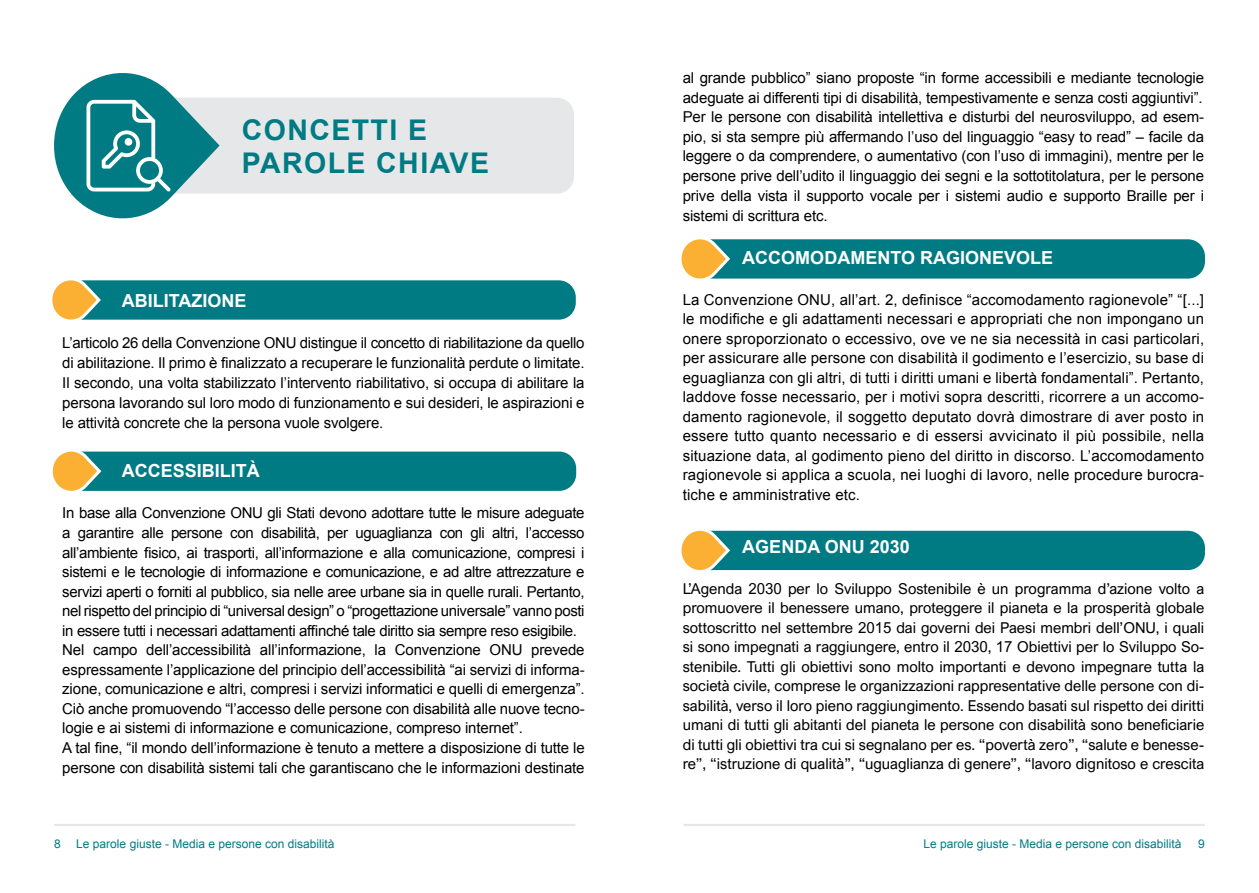
<style>
.page{position:relative;width:1259px;height:893px;background:#fff}
.page>*{position:absolute;margin:0;border:0;box-sizing:border-box;transform-origin:0 0}
.H1_principale{font:700 28.5px/33px "Arial";letter-spacing:.05em;color:#007b84}
.h2_con_sfondo{font:700 18px "Arial";color:#fff}
.P{font:15px/19.5px "Arial";letter-spacing:-.01em;color:#000;text-align:justify}
.P-2{font:15px/19.5px "Arial Nova";color:#000;text-align:justify}
.t1{font:12px "Arial";color:#007b84}
</style>
<div class="page">
<hr style="left:54px;top:824px;width:521px;height:2px;background:#e6e7e8">
<hr style="left:683px;top:824px;width:522px;height:2px;background:#e6e7e8">
<div style="left:56px;top:452px;width:520px;height:39px;background:#007b84;border-radius:17px"></div>
<svg style="left:52px;top:451px;width:52px;height:40px"></svg>
<div style="left:685px;top:531px;width:520px;height:39px;background:#007b84;border-radius:17px"></div>
<svg style="left:681px;top:530px;width:51px;height:41px"></svg>
<div style="left:685px;top:239px;width:520px;height:40px;background:#007b84;border-radius:17px"></div>
<svg style="left:681px;top:239px;width:51px;height:40px"></svg>
<div style="left:56px;top:280px;width:520px;height:40px;background:#007b84;border-radius:17px"></div>
<svg style="left:52px;top:280px;width:51px;height:40px"></svg>
<div style="left:129px;top:98px;width:445px;height:96px;background:#e6e7e8;border-radius:17px"></div>
<svg style="left:54px;top:73px;width:166px;height:146px"></svg>
<h1 class="H1_principale" style="left:242px;top:114px;width:249px">CONCETTI E<br>PAROLE CHIAVE</h1>
<h2 class="h2_con_sfondo" style="left:122px;top:288px;width:126px">ABILITAZIONE</h2>
<p class="P" style="left:62px;top:333px;width:524px;line-height:20px">L’articolo 26 della Convenzione ONU distingue il concetto di riabilitazione da quello di abilitazione. Il primo è finalizzato a recuperare le funzionalità perdute o limitate.<br>Il secondo, una volta stabilizzato l’intervento riabilitativo, si occupa di abilitare la persona lavorando sul loro modo di funzionamento e sui desideri, le aspirazioni e le attività concrete che la persona vuole svolgere.</p>
<h2 class="h2_con_sfondo" style="left:122px;top:459px;width:140px">ACCESSIBILITÀ</h2>
<p class="P" style="left:62px;top:503px;width:524px">In base alla Convenzione ONU gli Stati devono adottare tutte le misure adeguate a garantire alle persone con disabilità, per uguaglianza con gli altri, l’accesso all’ambiente fisico, ai trasporti, all’informazione e alla comunicazione, compresi i sistemi e le tecnologie di informazione e comunicazione, e ad altre attrezzature e servizi aperti o forniti al pubblico, sia nelle aree urbane sia in quelle rurali. Pertanto, nel rispetto del principio di “universal design” o “progettazione universale” vanno posti in essere tutti i necessari adattamenti affinché tale diritto sia sempre reso esigibile.</p>
<p class="P" style="left:62px;top:640px;width:524px">Nel campo dell’accessibilità all’informazione, la Convenzione ONU prevede espressamente l’applicazione del principio dell’accessibilità “ai servizi di informa&shy;zione, comunicazione e altri, compresi i servizi informatici e quelli di emergenza”.<br>Ciò anche promuovendo “l’accesso delle persone con disabilità alle nuove tecno&shy;logie e ai sistemi di informazione e comunicazione, compreso internet”.</p>
<p class="P" style="left:62px;top:738px;width:524px">A tal fine, “il mondo dell’informazione è tenuto a mettere a disposizione di tutte le persone con disabilità sistemi tali che garantiscano che le informazioni destinate</p>
<p class="P" style="left:683px;top:68px;width:523px">al grande pubblico” siano proposte “in forme accessibili e mediante tecnologie adeguate ai differenti tipi di disabilità, tempestivamente e senza costi aggiuntivi”.</p>
<p class="P" style="left:683px;top:107px;width:523px">Per le persone con disabilità intellettiva e disturbi del neurosviluppo, ad esem&shy;pio, si sta sempre più affermando l’uso del linguaggio “easy to read” – facile da leggere o da comprendere, o aumentativo (con l’uso di immagini), mentre per le persone prive dell’udito il linguaggio dei segni e la sottotitolatura, per le persone prive della vista il supporto vocale per i sistemi audio e supporto Braille per i sistemi di scrittura etc.</p>
<h2 class="h2_con_sfondo" style="left:742px;top:246px;width:312px">ACCOMODAMENTO RAGIONEVOLE</h2>
<p class="P" style="left:683px;top:290px;width:523px">La Convenzione ONU, all’art. 2, definisce “accomodamento ragionevole” “[...] le modifiche e gli adattamenti necessari e appropriati che non impongano un onere sproporzionato o eccessivo, ove ve ne sia necessità in casi particolari, per assicurare alle persone con disabilità il godimento e l’esercizio, su base di eguaglianza con gli altri, di tutti i diritti umani e libertà fondamentali”. Pertanto, laddove fosse necessario, per i motivi sopra descritti, ricorrere a un accomo&shy;damento ragionevole, il soggetto deputato dovrà dimostrare di aver posto in essere tutto quanto necessario e di essersi avvicinato il più possibile, nella situazione data, al godimento pieno del diritto in discorso. L’accomodamento ragionevole si applica a scuola, nei luoghi di lavoro, nelle procedure burocra&shy;tiche e amministrative etc.</p>
<h2 class="h2_con_sfondo" style="left:742px;top:535px;width:169px">AGENDA ONU 2030</h2>
<p class="P-2" style="left:683px;top:579px;width:523px">L’Agenda 2030 per lo Sviluppo Sostenibile è un programma d’azione volto a promuovere il benessere umano, proteggere il pianeta e la prosperità globale sottoscritto nel settembre 2015 dai governi dei Paesi membri dell’ONU, i quali si sono impegnati a raggiungere, entro il 2030, 17 Obiettivi per lo Sviluppo So&shy;stenibile. Tutti gli obiettivi sono molto importanti e devono impegnare tutta la società civile, comprese le organizzazioni rappresentative delle persone con di&shy;sabilità, verso il loro pieno raggiungimento. Essendo basati sul rispetto dei diritti umani di tutti gli abitanti del pianeta le persone con disabilità sono beneficiarie di tutti gli obiettivi tra cui si segnalano per es. “povertà zero”, “salute e benesse&shy;re”, “istruzione di qualità”, “uguaglianza di genere”, “lavoro dignitoso e crescita</p>
<p class="t1" style="left:54px;top:835px;width:8px">8</p>
<p class="t1" style="left:76px;top:835px;width:260px">Le parole giuste - Media e persone con disabilità</p>
<p class="t1" style="left:923px;top:835px;width:260px">Le parole giuste - Media e persone con disabilità</p>
<p class="t1" style="left:1198px;top:835px;width:8px">9</p>
</div>
